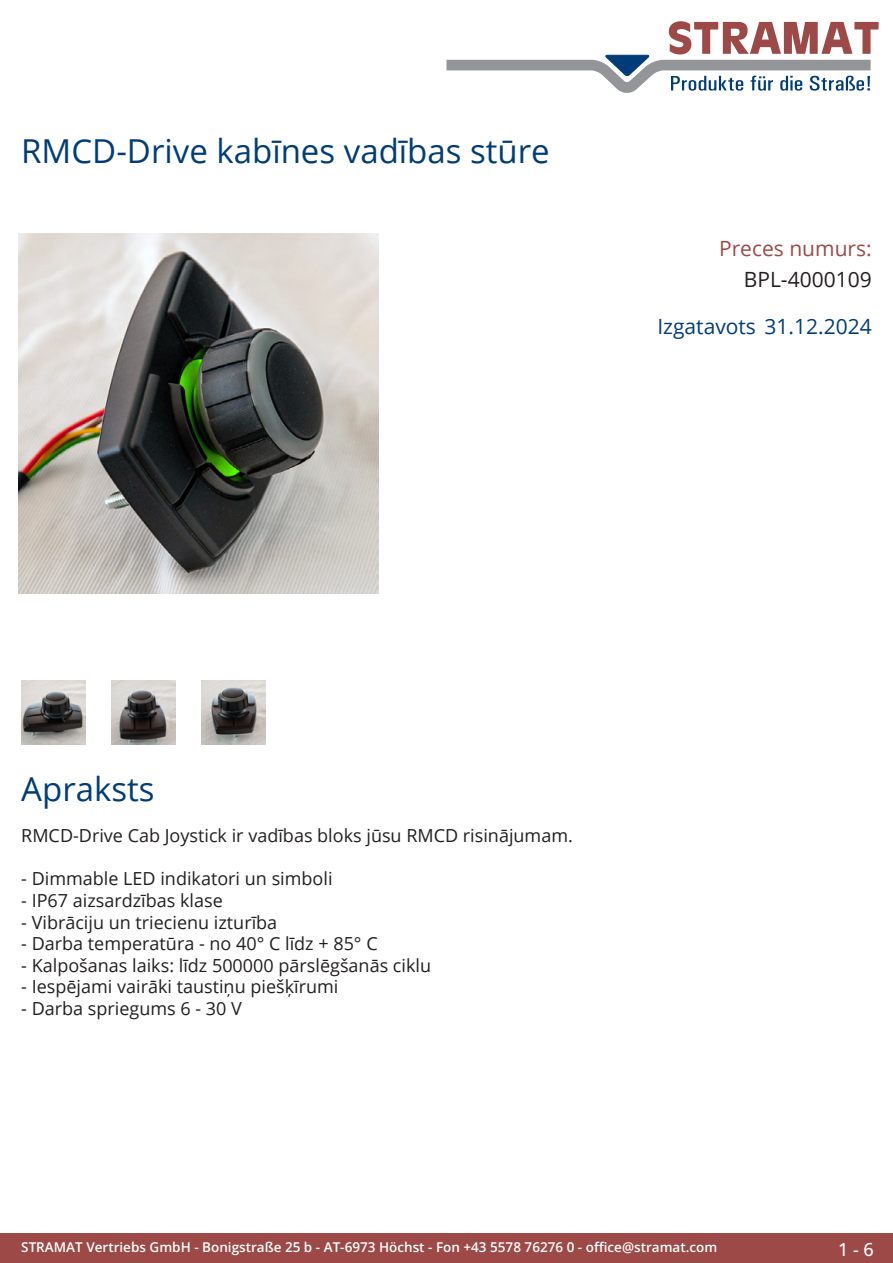
<style>
.page{position:relative;width:893px;height:1263px;background:#fff}
.page>*{position:absolute;margin:0;border:0;box-sizing:border-box;transform-origin:0 0}
.Produkttitel{font:33px "Open Sans";color:#003d78}
.Erstellungsdatum{font:21px "Open Sans";color:#003d78}
.TechDaten_Überschrif{font:21px "Open Sans";color:#9c4948}
.TechDaten_Inhalt{font:21px "Open Sans";color:#231f20}
.Beschreibung_Text{font:18px "Open Sans";color:#231f20}
.t1{font:500 18px "Open Sans";color:#fff}
.t2{font:600 13.5px "Open Sans";color:#fff}
</style>
<div class="page">
<div style="left:0;top:1233px;width:893px;height:30px;background:#9c4948"></div>
<svg style="left:446px;top:21px;width:433px;height:72px"></svg>
<img style="left:18px;top:234px;width:360px;height:360px">
<img style="left:21px;top:680px;width:64px;height:64px">
<img style="left:112px;top:680px;width:63px;height:64px">
<img style="left:202px;top:680px;width:64px;height:64px">
<p class="Produkttitel" style="left:21px;top:128px;width:530px">RMCD-Drive kabīnes vadības stūre</p>
<p class="TechDaten_Überschrif" style="left:719px;top:234px;width:154px">Preces numurs:</p>
<p class="TechDaten_Inhalt" style="left:744px;top:265px;width:129px">BPL-4000109</p>
<p class="Erstellungsdatum" style="left:657px;top:312px;width:216px">Izgatavots 31.12.2024</p>
<p class="Produkttitel" style="left:21px;top:766px;width:135px">Apraksts</p>
<p class="Beschreibung_Text" style="left:21px;top:823px;width:553px">RMCD-Drive Cab Joystick ir vadības bloks jūsu RMCD risinājumam.</p>
<p class="Beschreibung_Text" style="left:21px;top:866px;width:313px">- Dimmable LED indikatori un simboli</p>
<p class="Beschreibung_Text" style="left:21px;top:888px;width:203px">- IP67 aizsardzības klase</p>
<p class="Beschreibung_Text" style="left:21px;top:910px;width:257px">- Vibrāciju un triecienu izturība</p>
<p class="Beschreibung_Text" style="left:21px;top:931px;width:358px">- Darba temperatūra - no 40° C līdz + 85° C</p>
<p class="Beschreibung_Text" style="left:21px;top:953px;width:411px">- Kalpošanas laiks: līdz 500000 pārslēgšanās ciklu</p>
<p class="Beschreibung_Text" style="left:21px;top:974px;width:319px">- Iespējami vairāki taustiņu piešķīrumi</p>
<p class="Beschreibung_Text" style="left:21px;top:996px;width:222px">- Darba spriegums 6 - 30 V</p>
<p class="t2" style="left:21px;top:1238px;width:698px">STRAMAT Vertriebs GmbH - Bonigstraße 25 b - AT-6973 Höchst - Fon +43 5578 76276 0 - office@stramat.com</p>
<p class="t1" style="left:838px;top:1237px;width:37px">1 - 6</p>
</div>
